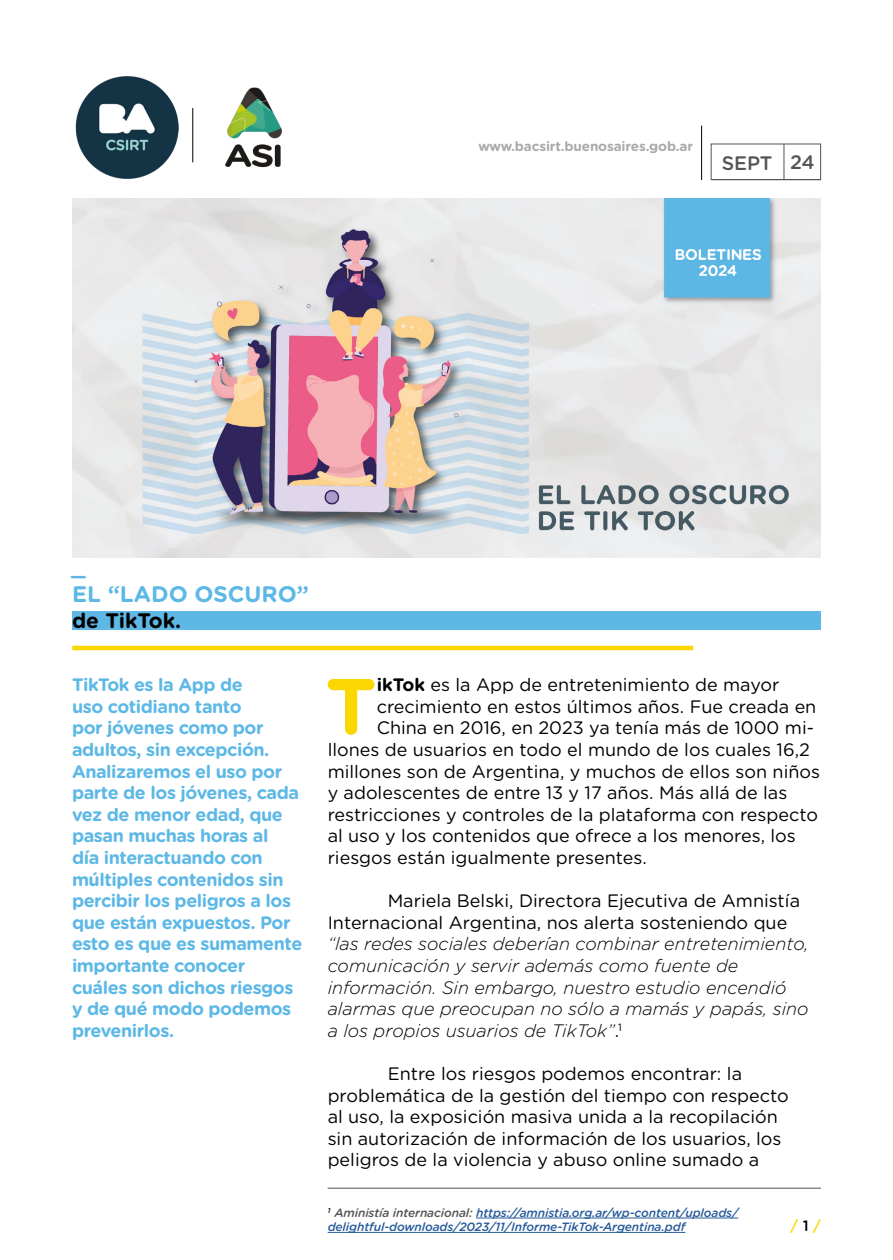
<style>
.page{position:relative;width:893px;height:1260px;background:#fff}
.page>*{position:absolute;margin:0;border:0;box-sizing:border-box;transform-origin:0 0}
.t1{font:700 79.2px "Gotham Rounded";color:#fcd600}
.t2{font:700 22.5px "Gotham Rounded";color:#5db8e6}
.t3{font:700 21px "Gotham Rounded";color:#000}
.t4{font:700 21px "Gotham Rounded";color:#5db8e6}
.t5{font:500 19.5px "Gotham Rounded";letter-spacing:-.01em;color:#545454}
.t6{font:18px/21.6px "Gotham Rounded";color:#000}
.t7{font:700 18px/21.6px "Gotham Rounded";letter-spacing:-.025em;color:#5db8e6}
.t8{font:italic 300 18px/21.6px "Gotham Rounded";color:#000}
.t9{font:500 15px "Gotham Rounded";color:#fcd600}
.t10{font:700 13.5px "Gotham Rounded";letter-spacing:-.01em;color:#545454}
.t11{font:italic 500 12px/14.4px "Gotham Rounded";letter-spacing:-.01em;color:#275b9b}
.s1{font-weight:700}
.s2{font-weight:400;font-style:normal}
.s3{color:#545454}
.s4{color:#000}
</style>
<div class="page">
<div style="left:711px;top:144px;width:110px;height:36px;border:1px solid #545454"></div>
<hr style="left:784px;top:144px;width:1px;height:36px;background:#545454">
<hr style="left:193px;top:108px;width:1px;height:54px;background:#000">
<hr style="left:701px;top:126px;width:1px;height:54px;background:#000">
<img style="left:76px;top:76px;width:102px;height:102px">
<img style="left:225px;top:87px;width:57px;height:81px">
<div style="left:72px;top:612px;width:749px;height:18px;background:#5db8e6"></div>
<hr style="left:72px;top:646px;width:621px;height:4px;background:#fcd600">
<hr style="left:328px;top:1188px;width:493px;height:1px;background:#545454">
<hr style="left:711px;top:179px;width:110px;height:1px;background:#545454">
<img style="left:73px;top:198px;width:748px;height:360px">
<hr style="left:476px;top:1218px;width:262px;height:1px;background:#275b9b">
<hr style="left:328px;top:1232px;width:357px;height:1px;background:#275b9b">
<p class="t10" style="left:478px;top:137px;width:216px">www.bacsirt.buenosaires.gob.ar</p>
<p class="t5" style="left:722px;top:149px;width:94px">SEPT 24</p>
<p class="t4" style="left:72px;top:552px;width:14px">_</p>
<p class="t2" style="left:72px;top:577px;width:239px">EL “LADO OSCURO”</p>
<p class="t3" style="left:72px;top:606px;width:111px">de TikTok.</p>
<p class="t7" style="left:72px;top:673px;width:232px">TikTok es la App de<br>uso cotidiano tanto<br>por jóvenes como por adultos, sin excepción.<br>Analizaremos el uso por parte de los jóvenes, cada vez de menor edad, que pasan muchas horas al<br>día interactuando con múltiples contenidos sin percibir los peligros a los que están expuestos. Por esto es que es sumamente importante conocer cuáles son dichos riesgos y de qué modo podemos prevenirlos.</p>
<h1 class="t1" style="left:325px;top:648px;width:53px">T</h1>
<p class="t6" style="left:377px;top:673px;width:404px"><span class="s1">ikTok</span> es la App de entretenimiento de mayor</p>
<p class="t6" style="left:377px;top:695px;width:441px">crecimiento en estos últimos años. Fue creada en</p>
<p class="t6" style="left:377px;top:716px;width:439px">China en 2016, en 2023 ya tenía más de 1000 mi-</p>
<p class="t6" style="left:328px;top:738px;width:484px">llones de usuarios en todo el mundo de los cuales 16,2</p>
<p class="t6" style="left:328px;top:760px;width:494px">millones son de Argentina, y muchos de ellos son niños</p>
<p class="t6" style="left:328px;top:781px;width:461px">y adolescentes de entre 13 y 17 años. Más allá de las</p>
<p class="t6" style="left:328px;top:803px;width:492px">restricciones y controles de la plataforma con respecto</p>
<p class="t6" style="left:328px;top:824px;width:470px">al uso y los contenidos que ofrece a los menores, los</p>
<p class="t6" style="left:328px;top:846px;width:321px">riesgos están igualmente presentes.</p>
<p class="t6" style="left:328px;top:889px;width:474px;text-indent:60px">Mariela Belski, Directora Ejecutiva de Amnistía<br>Internacional Argentina, nos alerta sosteniendo que</p>
<p class="t8" style="left:328px;top:932px;width:482px">“las redes sociales deberían combinar entretenimiento, comunicación y servir además como fuente de información. Sin embargo, nuestro estudio encendió alarmas que preocupan no sólo a mamás y papás, sino a los propios usuarios de TikTok”<span class="s2">.</span><sup>1</sup></p>
<p class="t6" style="left:328px;top:1062px;width:463px;text-indent:60px">Entre los riesgos podemos encontrar: la problemática de la gestión del tiempo con respecto al uso, la exposición masiva unida a la recopilación sin autorización de información de los usuarios, los peligros de la violencia y abuso online sumado a</p>
<p class="t11" style="left:328px;top:1205px;width:412px"><sup>1</sup> <span class="s3">Aministía internacional:</span> https://amnistia.org.ar/wp-content/uploads/ delightful-downloads/2023/11/Informe-TikTok-Argentina.pdf</p>
<p class="t9" style="left:790px;top:1215px;width:32px">/ <span class="s4">1</span> /</p>
</div>
